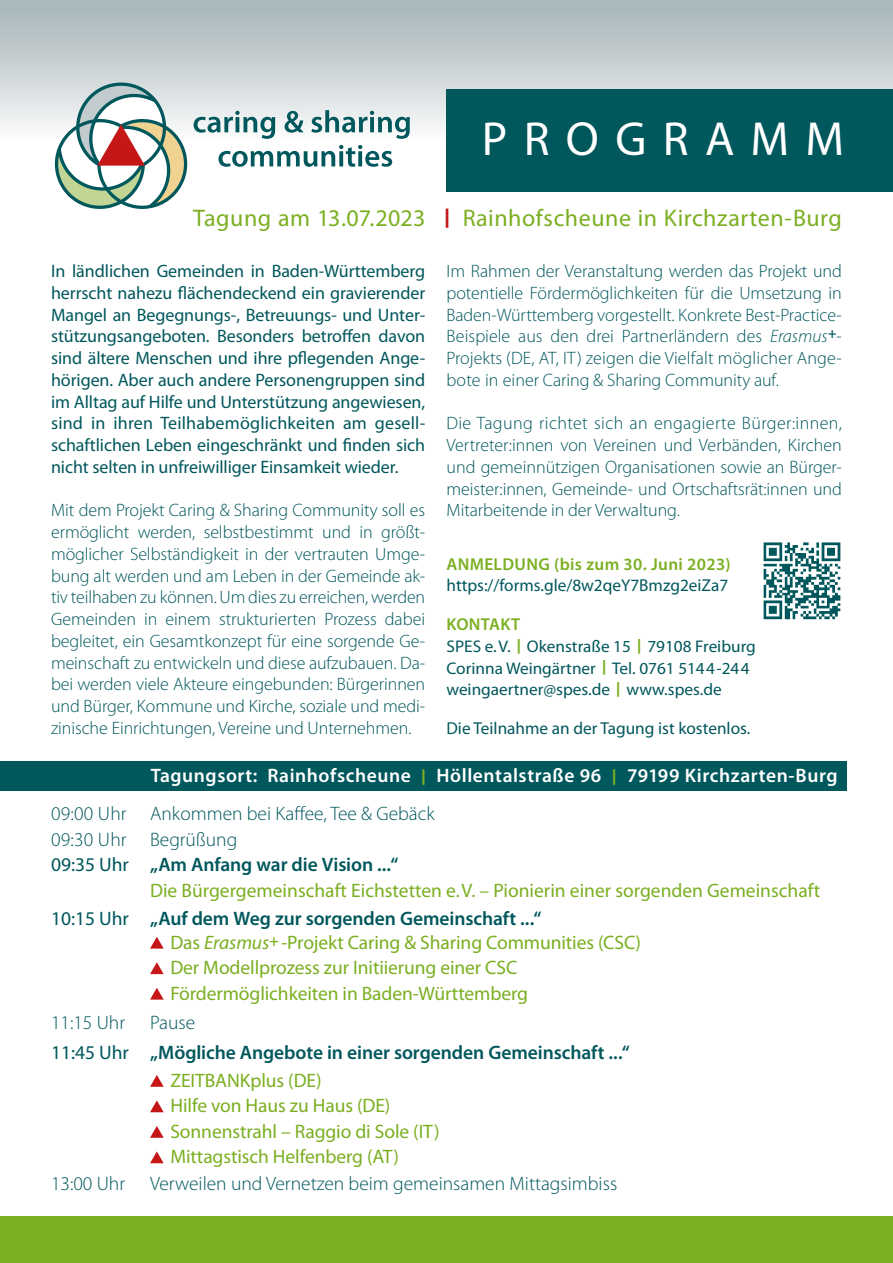
<style>
.page{position:relative;width:893px;height:1263px;background:#fff}
.page>*{position:absolute;margin:0;border:0;box-sizing:border-box;transform-origin:0 0}
.t1{font:48px "Myriad Pro";letter-spacing:.34em;color:#fff}
.t2{font:24px "Myriad Pro";letter-spacing:.02em;color:#7baf21}
.t3{font:19.5px/25px "Myriad Pro";letter-spacing:-.005em;color:#7baf21}
.t4{font:300 19.5px "Myriad Pro";color:#00575c}
.t5{font:600 19.5px "Myriad Pro";letter-spacing:-.005em;color:#00575c}
.t6{font:600 19.5px "Myriad Pro";letter-spacing:.03em;color:#fff}
.t7{font:300 18px/21.8px "Myriad Pro";letter-spacing:-.005em;color:#00575c;text-align:justify}
.t8{font:18px/21.8px "Myriad Pro";letter-spacing:-.005em;color:#00575c;text-align:justify}
.t9{font:17.25px "Myriad Pro";color:#00575c}
.t10{font:600 17.25px "Myriad Pro";letter-spacing:.02em;color:#7baf21}
.t11{font:16.95px/21.8px "Myriad Pro";color:#00575c}
.s1{font-style:italic}
.s2{font-weight:700;font-size:14.7px;color:#7baf21}
.s3{font-weight:700;font-size:15.6px;color:#7baf21}
.s4{font-weight:400}
.s5{color:#00575c}
.s6{font-weight:600;color:#00575c}
</style>
<div class="page">
<div style="left:0;top:1216px;width:893px;height:47px;background:#7baf21"></div>
<div style="left:0;top:0;width:893px;height:36px;background:#aab9bc"></div>
<div style="left:0;top:4px;width:893px;height:138px;background:linear-gradient(to bottom,#a5b4b7,#fbfbfc)"></div>
<svg style="left:150px;top:937px;width:14px;height:11px"></svg>
<svg style="left:150px;top:962px;width:14px;height:12px"></svg>
<svg style="left:150px;top:988px;width:14px;height:11px"></svg>
<svg style="left:150px;top:1075px;width:14px;height:12px"></svg>
<svg style="left:150px;top:1100px;width:14px;height:12px"></svg>
<svg style="left:150px;top:1126px;width:14px;height:12px"></svg>
<svg style="left:150px;top:1151px;width:14px;height:12px"></svg>
<div style="left:446px;top:89px;width:447px;height:102px;background:#00575c"></div>
<div style="left:0;top:761px;width:846px;height:30px;background:#00575c"></div>
<svg style="left:52px;top:77px;width:358px;height:132px"></svg>
<img style="left:763px;top:542px;width:78px;height:78px">
<h1 class="t1" style="left:482px;top:109px;width:364px">PROGRAMM</h1>
<h2 class="t2" style="left:193px;top:203px;width:650px">Tagung am 13.07.2023 <sup>|</sup> Rainhofscheune in Kirchzarten-Burg</h2>
<p class="t8" style="left:51px;top:260px;width:376px">In ländlichen Gemeinden in Baden-Württemberg herrscht nahezu flächendeckend ein gravierender Mangel an Begegnungs-, Betreuungs- und Unter&shy;stützungsangeboten. Besonders betroffen davon sind ältere Menschen und ihre pflegenden Ange&shy;hörigen. Aber auch andere Personengruppen sind im Alltag auf Hilfe und Unterstützung angewiesen, sind in ihren Teilhabemöglichkeiten am gesell&shy;schaftlichen Leben eingeschränkt und finden sich nicht selten in unfreiwilliger Einsamkeit wieder.</p>
<p class="t7" style="left:51px;top:500px;width:376px">Mit dem Projekt Caring &amp; Sharing Community soll es ermöglicht werden, selbstbestimmt und in größt&shy;möglicher Selbständigkeit in der vertrauten Umge&shy;bung alt werden und am Leben in der Gemeinde ak&shy;tiv teilhaben zu können. Um dies zu erreichen, werden Gemeinden in einem strukturierten Prozess dabei begleitet, ein Gesamtkonzept für eine sorgende Ge&shy;meinschaft zu entwickeln und diese aufzubauen. Da&shy;bei werden viele Akteure eingebunden: Bürgerinnen und Bürger, Kommune und Kirche, soziale und medi&shy;zinische Einrichtungen, Vereine und Unternehmen.</p>
<p class="t7" style="left:446px;top:260px;width:397px">Im Rahmen der Veranstaltung werden das Projekt und potentielle Fördermöglichkeiten für die Umsetzung in Baden-Württemberg vorgestellt. Konkrete Best-Practice-Beispiele aus den drei Partnerländern des <span class="s1">Erasmus</span><sup>+</sup>- Projekts (DE, AT, IT) zeigen die Vielfalt möglicher Ange&shy;bote in einer Caring &amp; Sharing Community auf.</p>
<p class="t7" style="left:446px;top:413px;width:397px">Die Tagung richtet sich an engagierte Bürger:innen, Vertreter:innen von Vereinen und Verbänden, Kirchen und gemeinnützigen Organisationen sowie an Bürger&shy;meister:innen, Gemeinde- und Ortschaftsrät:innen und Mitarbeitende in der Verwaltung.</p>
<p class="t10" style="left:446px;top:553px;width:286px">ANMELDUNG (bis zum 30. Juni 2023)</p>
<p class="t9" style="left:446px;top:575px;width:283px">https://forms.gle/8w2qeY7Bmzg2eiZa7</p>
<p class="t10" style="left:446px;top:613px;width:75px">KONTAKT</p>
<p class="t11" style="left:446px;top:635px;width:311px">SPES e.V. <span class="s2">|</span> Okenstraße 15 <span class="s2">|</span> 79108 Freiburg<br>Corinna Weingärtner <span class="s2">|</span> Tel. 0761 5144-244 weingaertner@spes.de <span class="s2">|</span> www.spes.de</p>
<p class="t9" style="left:446px;top:718px;width:305px">Die Teilnahme an der Tagung ist kostenlos.</p>
<p class="t6" style="left:151px;top:763px;width:688px">Tagungsort: Rainhofscheune <span class="s3">|</span> Höllentalstraße 96 <span class="s3">|</span> 79199 Kirchzarten-Burg</p>
<p class="t4" style="left:51px;top:803px;width:385px">09:00 Uhr Ankommen bei Kaffee, Tee &amp; Gebäck</p>
<p class="t4" style="left:51px;top:829px;width:188px">09:30 Uhr Begrüßung</p>
<p class="t5" style="left:51px;top:852px;width:349px"><span class="s4">09:35 Uhr</span> „Am Anfang war die Vision ...“</p>
<p class="t3" style="left:150px;top:878px;width:672px">Die Bürgergemeinschaft Eichstetten e.V. – Pionierin einer sorgenden Gemeinschaft</p>
<p class="t3" style="left:170px;top:905px;width:472px;text-indent:-119px"><span class="s5">10:15 Uhr</span> <span class="s6">„Auf dem Weg zur sorgenden Gemeinschaft ...“<br></span>Das <span class="s1">Erasmus</span><sup>+</sup>-Projekt Caring &amp; Sharing Communities (CSC)<br>Der Modellprozess zur Initiierung einer CSC Fördermöglichkeiten in Baden-Württemberg</p>
<p class="t4" style="left:51px;top:1011px;width:76px">11:15 Uhr</p>
<p class="t4" style="left:150px;top:1011px;width:47px">Pause</p>
<p class="t5" style="left:51px;top:1039px;width:580px"><span class="s4">11:45 Uhr</span> „Mögliche Angebote in einer sorgenden Gemeinschaft ...“</p>
<p class="t3" style="left:170px;top:1067px;width:153px">ZEITBANKplus (DE)</p>
<p class="t3" style="left:170px;top:1093px;width:271px;line-height:25.5px">Hilfe von Haus zu Haus (DE)<br>Sonnenstrahl – Raggio di Sole (IT)<br>Mittagstisch Helfenberg (AT)</p>
<p class="t4" style="left:51px;top:1173px;width:76px">13:00 Uhr</p>
<p class="t4" style="left:150px;top:1173px;width:469px">Verweilen und Vernetzen beim gemeinsamen Mittagsimbiss</p>
</div>
